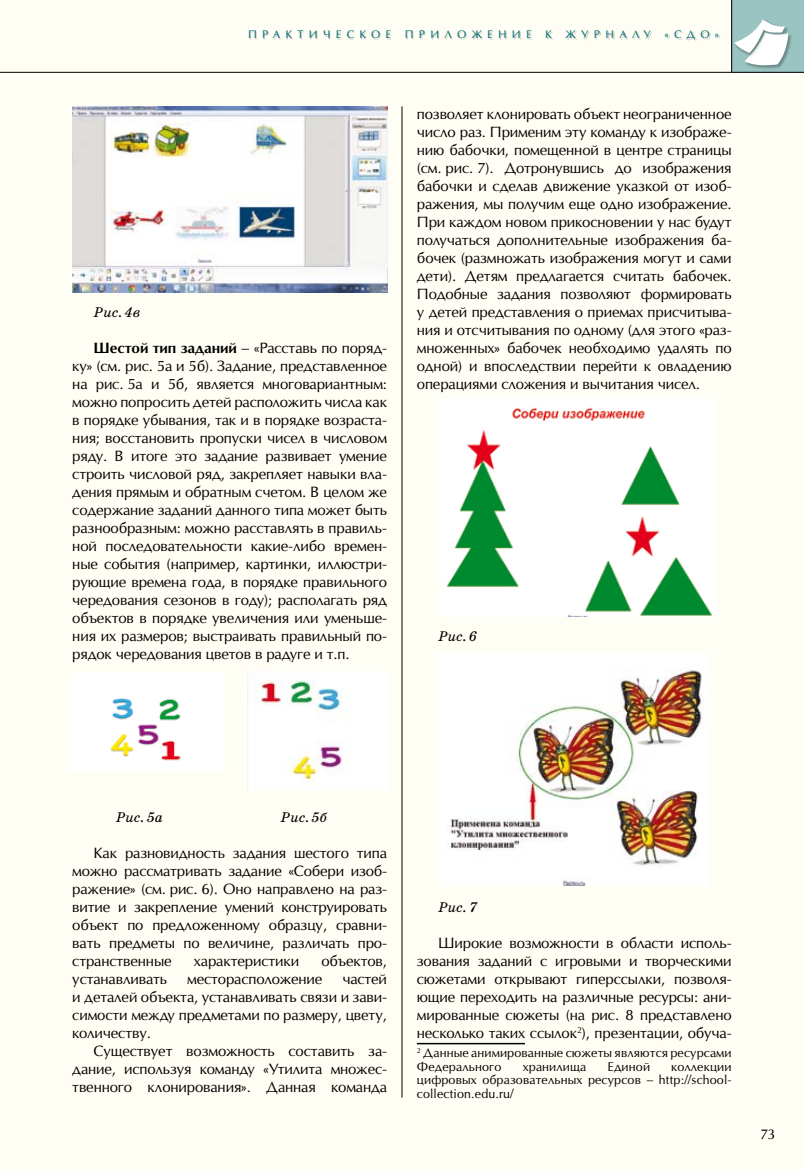
<style>
.page{position:relative;width:804px;height:1170px;background:#fff}
.page>*{position:absolute;margin:0;border:0;box-sizing:border-box;transform-origin:0 0}
.t1{font:14.25px/18px "Opium New";letter-spacing:-.01em;color:#000;text-align:justify}
.t2{font:italic 14.25px "School Book C";letter-spacing:-.01em;color:#000}
.t3{font:13.5px "Opium New";color:#000}
.t4{font:12px/13.5px "Opium New";letter-spacing:.01em;color:#000}
.t5{font:10.5px "Opium New";letter-spacing:.5em;color:#006c72}
.s1{font-weight:700}
</style>
<div class="page">
<div style="left:0;top:0;width:804px;height:1169px;background:#fffef5"></div>
<hr style="left:401px;top:106px;width:1px;height:991px;background:#000">
<div style="left:731px;top:0;width:73px;height:72px;background:#9ac4c1"></div>
<div style="left:123px;top:27px;width:611px;height:28px;background:#000;opacity:.23"></div>
<hr style="left:0;top:72px;width:804px;height:1px;background:#000">
<hr style="left:731px;top:0;width:1px;height:72px;background:#000">
<div style="left:744px;top:31px;width:50px;height:40px;background:#000;opacity:.17"></div>
<div style="left:734px;top:19px;width:56px;height:39px;background:#000;opacity:.17"></div>
<svg style="left:734px;top:19px;width:54px;height:49px"></svg>
<hr style="left:417px;top:1042px;width:108px;height:2px;background:#000">
<img style="left:72px;top:106px;width:315px;height:186px">
<img style="left:110px;top:698px;width:71px;height:63px">
<img style="left:257px;top:680px;width:87px;height:101px">
<img style="left:446px;top:407px;width:267px;height:210px">
<img style="left:448px;top:669px;width:258px;height:216px">
<p class="t5" style="left:248px;top:28px;width:144px">ПРАКТИЧЕСКОЕ</p>
<p class="t5" style="left:405px;top:28px;width:128px">ПРИЛОЖЕНИЕ</p>
<p class="t5" style="left:545px;top:28px;width:8px">К</p>
<p class="t5" style="left:565px;top:28px;width:87px">ЖУРНАЛУ</p>
<p class="t5" style="left:664px;top:28px;width:22px">« сдо</p>
<p class="t5" style="left:714px;top:28px;width:6px">»</p>
<p class="t2" style="left:94px;top:304px;width:48px">Рис. 4в</p>
<p class="t1" style="left:72px;top:339px;width:316px;text-indent:21px"><span class="s1">Шестой тип заданий</span> – «Расставь по поряд&shy;ку» (см. рис. 5а и 5б). Задание, представленное на рис. 5а и 5б, является многовариантным: можно попросить детей расположить числа как в порядке убывания, так и в порядке возраста&shy;ния; восстановить пропуски чисел в числовом ряду. В итоге это задание развивает умение строить числовой ряд, закрепляет навыки вла&shy;дения прямым и обратным счетом. В целом же содержание заданий данного типа может быть разнообразным: можно расставлять в правиль&shy;ной последовательности какие-либо времен&shy;ные события (например, картинки, иллюстри&shy;рующие времена года, в порядке правильного чередования сезонов в году); располагать ряд объектов в порядке увеличения или уменьше&shy;ния их размеров; выстраивать правильный по&shy;рядок чередования цветов в радуге и т.п.</p>
<p class="t1" style="left:417px;top:105px;width:316px">позволяет клонировать объект неограниченное число раз. Применим эту команду к изображе&shy;нию бабочки, помещенной в центре страницы (см. рис. 7). Дотронувшись до изображения бабочки и сделав движение указкой от изоб&shy;ражения, мы получим еще одно изображение.<br>При каждом новом прикосновении у нас будут получаться дополнительные изображения ба&shy;бочек (размножать изображения могут и сами дети). Детям предлагается считать бабочек.<br>Подобные задания позволяют формировать у детей представления о приемах присчитыва&shy;ния и отсчитывания по одному (для этого «раз&shy;множенных» бабочек необходимо удалять по одной) и впоследствии перейти к овладению операциями сложения и вычитания чисел.</p>
<p class="t2" style="left:438px;top:628px;width:41px">Рис. 6</p>
<p class="t2" style="left:116px;top:808px;width:49px">Рис. 5а</p>
<p class="t2" style="left:281px;top:808px;width:48px">Рис. 5б</p>
<p class="t1" style="left:72px;top:843px;width:316px;text-indent:21px">Как разновидность задания шестого типа можно рассматривать задание «Собери изоб&shy;ражение» (см. рис. 6). Оно направлено на раз&shy;витие и закрепление умений конструировать объект по предложенному образцу, сравни&shy;вать предметы по величине, различать про&shy;странственные</p>
<p class="t1" style="left:194px;top:951px;width:107px">характеристики</p>
<p class="t1" style="left:321px;top:951px;width:67px">объектов,</p>
<p class="t1" style="left:72px;top:969px;width:316px;text-indent:270px">частей и деталей объекта, устанавливать связи и зави&shy;симости между предметами по размеру, цвету, количеству.</p>
<p class="t1" style="left:72px;top:1041px;width:316px;text-indent:21px">Существует возможность составить за&shy;дание, используя команду «Утилита множес&shy;твенного клонирования». Данная команда</p>
<p class="t1" style="left:72px;top:969px;width:96px">устанавливать</p>
<p class="t1" style="left:187px;top:969px;width:137px">месторасположение</p>
<p class="t2" style="left:438px;top:898px;width:41px">Рис. 7</p>
<p class="t1" style="left:417px;top:933px;width:316px;text-indent:21px">Широкие возможности в области исполь&shy;зования заданий с игровыми и творческими сюжетами открывают гиперссылки, позволя&shy;ющие переходить на различные ресурсы: ани&shy;мированные сюжеты (на рис. 8 представлено несколько таких ссылок ), презентации, обуча-</p>
<p class="t4" style="left:417px;top:1045px;width:316px;text-indent:6px">Данные анимированные сюжеты являются ресурсами<br>Федерального</p>
<p class="t4" style="left:522px;top:1059px;width:65px">хранилища</p>
<p class="t4" style="left:607px;top:1059px;width:44px">Единой</p>
<p class="t4" style="left:417px;top:1059px;width:316px;text-align:justify;text-indent:254px">коллекции цифровых образовательных ресурсов – http://school&shy;collection.edu.ru/</p>
<p class="t3" style="left:760px;top:1125px;width:17px">73</p>
</div>
